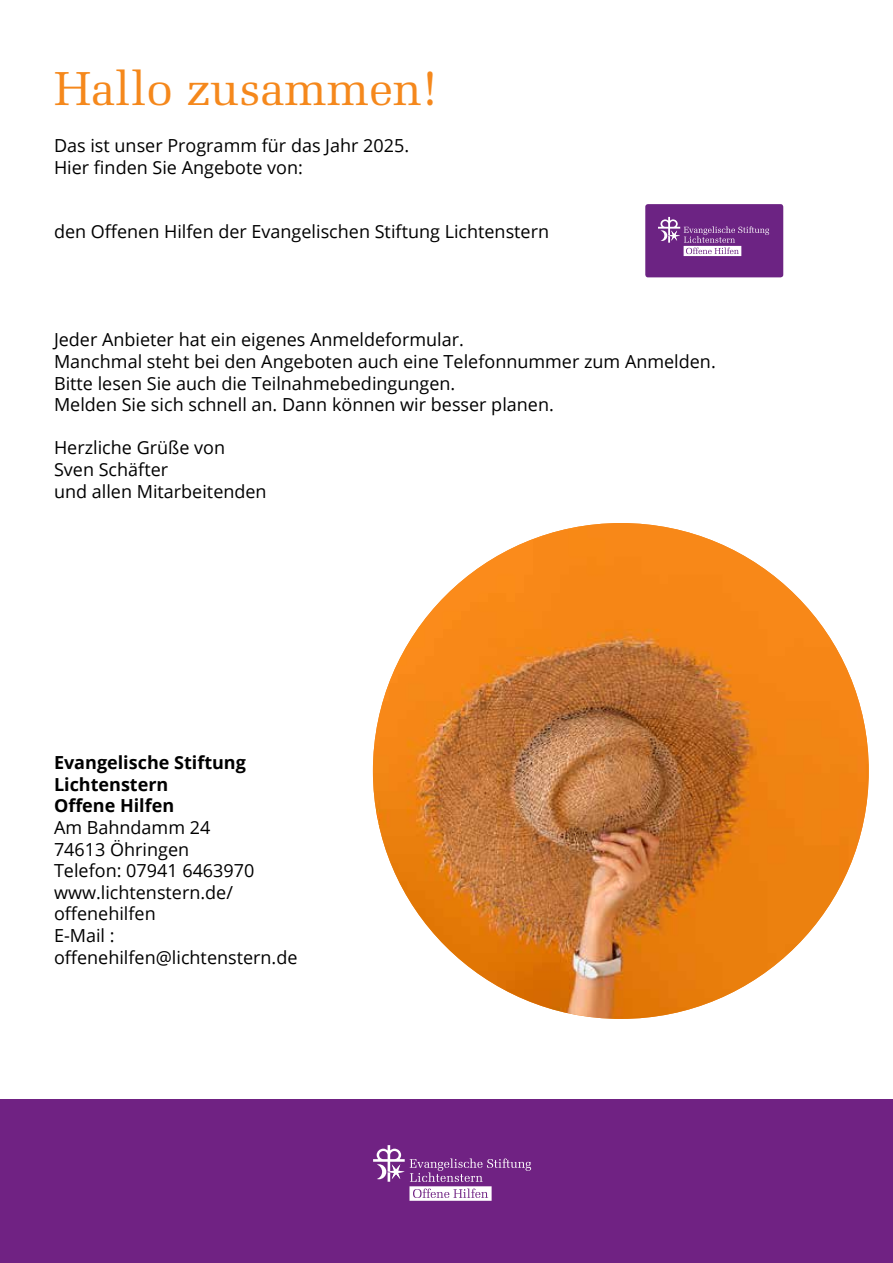
<style>
.page{position:relative;width:893px;height:1263px;background:#fff}
.page>*{position:absolute;margin:0;border:0;box-sizing:border-box;transform-origin:0 0}
.t1{font:47.7px "Melior LT Std";color:#f5881c}
.t2{font:18px/21.6px "Open Sans";color:#000}
.t3{font:700 18px/21.6px "Open Sans";color:#000}
</style>
<div class="page">
<div style="left:0;top:1099px;width:893px;height:164px;background:#702283"></div>
<svg style="left:373px;top:1145px;width:158px;height:56px"></svg>
<img style="left:373px;top:523px;width:496px;height:496px;border-radius:248px">
<div style="left:645px;top:204px;width:138px;height:73px;background:#6c2383;border-radius:3px"></div>
<svg style="left:658px;top:217px;width:111px;height:39px"></svg>
<h1 class="t1" style="left:54px;top:61px;width:385px">Hallo zusammen!</h1>
<p class="t2" style="left:54px;top:134px;width:357px">Das ist unser Programm für das Jahr 2025.<br>Hier finden Sie Angebote von:</p>
<p class="t2" style="left:54px;top:221px;width:497px">den Offenen Hilfen der Evangelischen Stiftung Lichtenstern</p>
<p class="t2" style="left:54px;top:329px;width:663px">Jeder Anbieter hat ein eigenes Anmeldeformular.<br>Manchmal steht bei den Angeboten auch eine Telefonnummer zum Anmelden.<br>Bitte lesen Sie auch die Teilnahmebedingungen.<br>Melden Sie sich schnell an. Dann können wir besser planen.</p>
<p class="t2" style="left:54px;top:437px;width:214px">Herzliche Grüße von<br>Sven Schäfter<br>und allen Mitarbeitenden</p>
<p class="t3" style="left:54px;top:751px;width:193px">Evangelische Stiftung<br>Lichtenstern<br>Offene Hilfen</p>
<p class="t2" style="left:54px;top:816px;width:245px">Am Bahndamm 24<br>74613 Öhringen<br>Telefon: 07941 6463970 www.lichtenstern.de/ offenehilfen<br>E-Mail : offenehilfen@lichtenstern.de</p>
</div>
